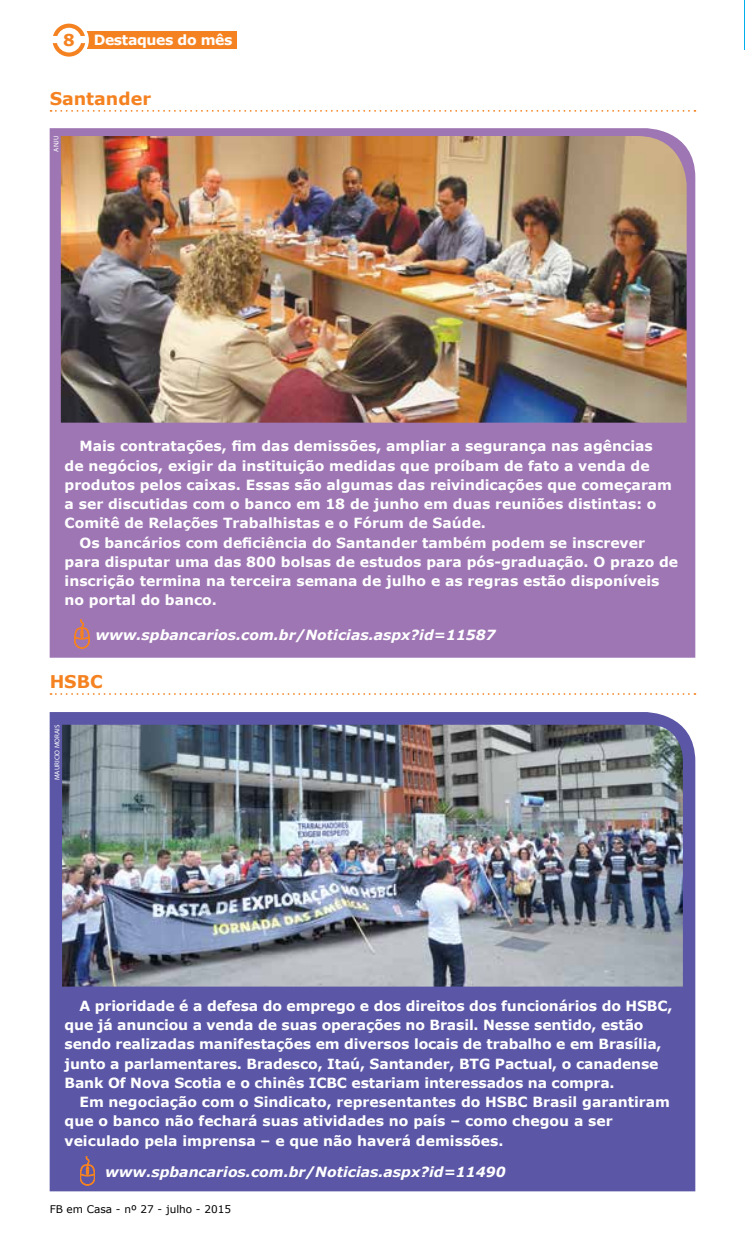
<style>
.page{position:relative;width:745px;height:1241px;background:#fff}
.page>*{position:absolute;margin:0;border:0;box-sizing:border-box;transform-origin:0 0}
.t1{font:700 17.5px "Verdana";color:#f58220}
.t2{font:700 14px/19.2px "Verdana";color:#fff}
.t3{font:italic 700 14px "Verdana";color:#fff}
.t4{font:700 14px "Verdana";letter-spacing:-.025em;color:#fff}
.t5{font:10.5px "Verdana";color:#000}
.t6{font:7px "Myriad Pro";color:#fff}
.s1{font-size:16.45px;color:#f58220}
</style>
<div class="page">
<div style="left:69px;top:31px;width:168px;height:18px;background:#f58220"></div>
<div style="left:49px;top:20px;width:40px;height:40px;background:#fff;border-radius:50%"></div>
<svg style="left:53px;top:24px;width:32px;height:12px"></svg>
<svg style="left:53px;top:43px;width:32px;height:14px"></svg>
<hr style="left:744px;top:0;width:1px;height:49px;background:#00aeef">
<div style="left:50px;top:128px;width:644px;height:529px;background:#9e76b4"></div>
<svg style="left:50px;top:110px;width:645px;height:2px"></svg>
<svg style="left:50px;top:693px;width:645px;height:1px"></svg>
<img style="left:61px;top:136px;width:625px;height:286px">
<svg style="left:74px;top:619px;width:15px;height:29px"></svg>
<div style="left:50px;top:712px;width:644px;height:479px;background:#5b57a6"></div>
<svg style="left:80px;top:1156px;width:15px;height:29px"></svg>
<img style="left:62px;top:724px;width:620px;height:262px">
<p class="t4" style="left:63px;top:31px;width:171px"><span class="s1">8</span> Destaques do mês</p>
<p class="t1" style="left:50px;top:88px;width:103px">Santander</p>
<p class="t6" style="left:52px;top:151px;width:18px;rotate:-90deg">ANJU</p>
<p class="t2" style="left:79px;top:436px;width:574px">Mais contratações, fim das demissões, ampliar a segurança nas agências</p>
<p class="t2" style="left:64px;top:455px;width:586px">de negócios, exigir da instituição medidas que proíbam de fato a venda de</p>
<p class="t2" style="left:64px;top:474px;width:608px">produtos pelos caixas. Essas são algumas das reivindicações que começaram</p>
<p class="t2" style="left:64px;top:494px;width:593px">a ser discutidas com o banco em 18 de junho em duas reuniões distintas: o</p>
<p class="t2" style="left:64px;top:513px;width:422px">Comitê de Relações Trabalhistas e o Fórum de Saúde.</p>
<p class="t2" style="left:79px;top:532px;width:566px">Os bancários com deficiência do Santander também podem se inscrever</p>
<p class="t2" style="left:64px;top:551px;width:614px">para disputar uma das 800 bolsas de estudos para pós-graduação. O prazo de</p>
<p class="t2" style="left:64px;top:571px;width:596px">inscrição termina na terceira semana de julho e as regras estão disponíveis</p>
<p class="t2" style="left:64px;top:590px;width:154px">no portal do banco.</p>
<p class="t3" style="left:95px;top:626px;width:402px">www.spbancarios.com.br/Noticias.aspx?id=11587</p>
<p class="t1" style="left:50px;top:670px;width:55px">HSBC</p>
<p class="t6" style="left:53px;top:780px;width:57px;rotate:-90deg">MAURICIO MORAIS</p>
<p class="t2" style="left:64px;top:995px;width:609px;text-indent:15px">A prioridade é a defesa do emprego e dos direitos dos funcionários do HSBC, que já anunciou a venda de suas operações no Brasil. Nesse sentido, estão sendo realizadas manifestações em diversos locais de trabalho e em Brasília, junto a parlamentares. Bradesco, Itaú, Santander, BTG Pactual, o canadense Bank Of N ova Scotia e o chinês ICBC estariam interessados na compra.</p>
<p class="t2" style="left:64px;top:1091px;width:606px;text-indent:15px">Em negociação com o Sindicato, representantes do HSBC Brasil garantiram que o banco não fechará suas atividades no país – como chegou a ser veiculado pela imprensa – e que não haverá demissões.</p>
<p class="t3" style="left:105px;top:1163px;width:402px">www.spbancarios.com.br/Noticias.aspx?id=11490</p>
<p class="t5" style="left:50px;top:1202px;width:183px">FB em Casa - nº 27 - julho - 2015</p>
</div>
